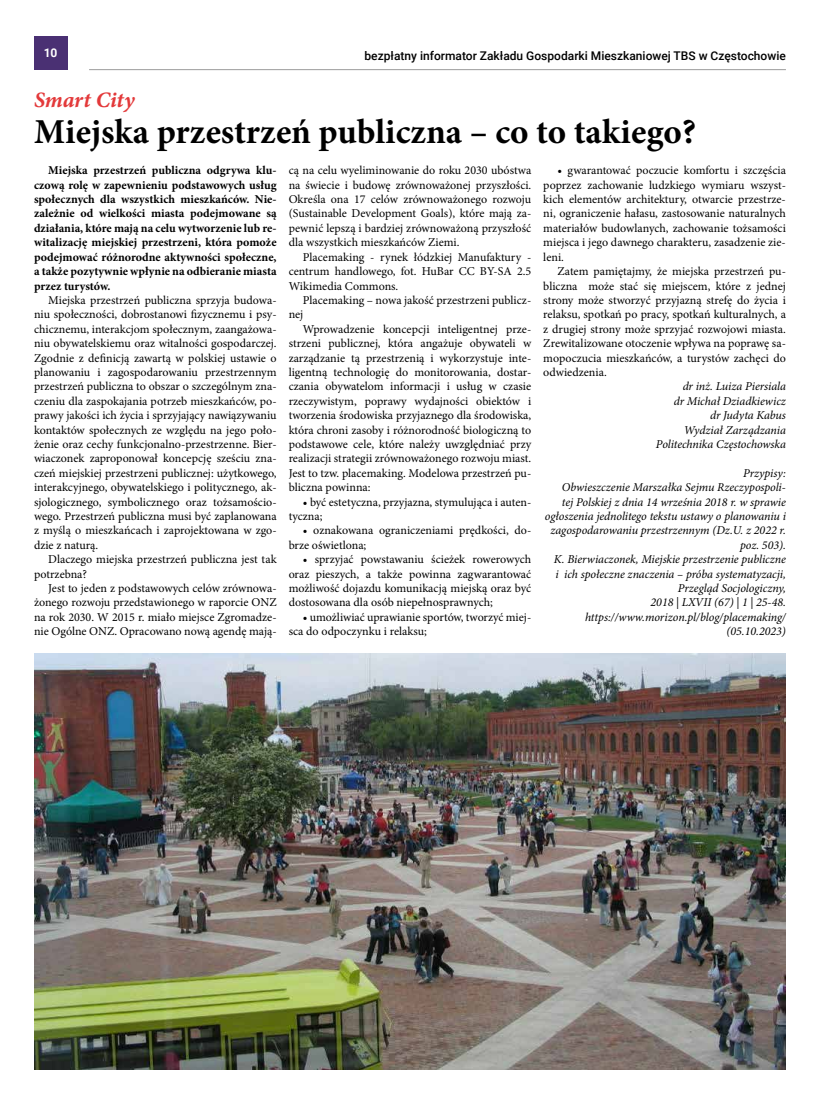
<style>
.page{position:relative;width:820px;height:1106px;background:#fff}
.page>*{position:absolute;margin:0;border:0;box-sizing:border-box;transform-origin:0 0}
.t1{font:700 35px "Minion Pro";color:#000}
.t2{font:22px "Minion Pro Bold It Capt";letter-spacing:-.005em;color:#e3393a}
.t3{font:12px/14.4px "Minion Pro";color:#000;text-align:justify}
.t4{font:italic 12px/14.4px "Minion Pro";letter-spacing:-.005em;color:#000;text-align:right}
.t5{font:700 12px/14.4px "Minion Pro";color:#000;text-align:justify}
.t6{font:500 12px "Roboto";color:#000}
.t7{font:700 12px "Roboto";color:#fff}
</style>
<div class="page">
<hr style="left:89px;top:69px;width:696px;height:1px;background:#9c9c9c">
<div style="left:34px;top:37px;width:33px;height:33px;background:#4a3073"></div>
<img style="left:34px;top:653px;width:751px;height:416px">
<p class="t7" style="left:44px;top:45px;width:15px">10</p>
<p class="t6" style="left:364px;top:47px;width:423px">bezpłatny informator Zakładu Gospodarki Mieszkaniowej TBS w Częstochowie</p>
<h2 class="t2" style="left:34px;top:84px;width:102px">Smart City</h2>
<h1 class="t1" style="left:34px;top:108px;width:663px">Miejska przestrzeń publiczna – co to takiego?</h1>
<p class="t5" style="left:34px;top:163px;width:244px;text-indent:14px">Miejska przestrzeń publiczna odgrywa klu&shy;czową rolę w zapewnieniu podstawowych usług społecznych dla wszystkich mieszkańców. Nie&shy;zależnie od wielkości miasta podejmowane są działania, które mają na celu wytworzenie lub re&shy;witalizację miejskiej przestrzeni, która pomoże podejmować różnorodne aktywności społeczne, a także pozytywnie wpłynie na odbieranie miasta przez turystów.</p>
<p class="t3" style="left:34px;top:293px;width:244px;text-indent:14px">Miejska przestrzeń publiczna sprzyja budowa&shy;niu społeczności, dobrostanowi fizycznemu i psy&shy;chicznemu, interakcjom społecznym, zaangażowa&shy;niu obywatelskiemu oraz witalności gospodarczej.<br>Zgodnie z definicją zawartą w polskiej ustawie o planowaniu i zagospodarowaniu przestrzennym przestrzeń publiczna to obszar o szczególnym zna&shy;czeniu dla zaspokajania potrzeb mieszkańców, po&shy;prawy jakości ich życia i sprzyjający nawiązywaniu kontaktów społecznych ze względu na jego poło&shy;żenie oraz cechy funkcjonalno-przestrzenne. Bier&shy;wiaczonek zaproponował koncepcję sześciu zna&shy;czeń miejskiej przestrzeni publicznej: użytkowego, interakcyjnego, obywatelskiego i politycznego, ak&shy;sjologicznego, symbolicznego oraz tożsamościo&shy;wego. Przestrzeń publiczna musi być zaplanowana z myślą o mieszkańcach i zaprojektowana w zgo&shy;dzie z naturą.</p>
<p class="t3" style="left:34px;top:552px;width:244px;text-indent:14px">Dlaczego miejska przestrzeń publiczna jest tak potrzebna?</p>
<p class="t3" style="left:34px;top:581px;width:244px;text-indent:14px">Jest to jeden z podstawowych celów zrównowa&shy;żonego rozwoju przedstawionego w raporcie ONZ na rok 2030. W 2015 r. miało miejsce Zgromadze&shy;nie Ogólne ONZ. Opracowano nową agendę mają-</p>
<p class="t3" style="left:288px;top:163px;width:244px">cą na celu wyeliminowanie do roku 2030 ubóstwa na świecie i budowę zrównoważonej przyszłości.<br>Określa ona 17 celów zrównoważonego rozwoju (Sustainable Development Goals), które mają za&shy;pewnić lepszą i bardziej zrównoważoną przyszłość dla wszystkich mieszkańców Ziemi.</p>
<p class="t3" style="left:288px;top:250px;width:244px;text-indent:14px">Placemaking - rynek łódzkiej Manufaktury - centrum handlowego, fot. HuBar CC BY-SA 2.5<br>Wikimedia Commons.</p>
<p class="t3" style="left:288px;top:293px;width:244px;text-indent:14px">Placemaking – nowa jakość przestrzeni publicz&shy;nej</p>
<p class="t3" style="left:288px;top:322px;width:244px;text-indent:14px">Wprowadzenie koncepcji inteligentnej prze&shy;strzeni publicznej, która angażuje obywateli w zarządzanie tą przestrzenią i wykorzystuje inte&shy;ligentną technologię do monitorowania, dostar&shy;czania obywatelom informacji i usług w czasie rzeczywistym, poprawy wydajności obiektów i tworzenia środowiska przyjaznego dla środowiska, która chroni zasoby i różnorodność biologiczną to podstawowe cele, które należy uwzględniać przy realizacji strategii zrównoważonego rozwoju miast.<br>Jest to tzw. placemaking. Modelowa przestrzeń pu&shy;bliczna powinna:</p>
<p class="t3" style="left:288px;top:494px;width:244px;text-indent:14px">• być estetyczna, przyjazna, stymulująca i auten&shy;tyczna;</p>
<p class="t3" style="left:288px;top:523px;width:244px;text-indent:14px">• oznakowana ograniczeniami prędkości, do&shy;brze oświetlona;</p>
<p class="t3" style="left:288px;top:552px;width:244px;text-indent:14px">• sprzyjać powstawaniu ścieżek rowerowych oraz pieszych, a także powinna zagwarantować możliwość dojazdu komunikacją miejską oraz być dostosowana dla osób niepełnosprawnych;</p>
<p class="t3" style="left:288px;top:610px;width:244px;text-indent:14px">• umożliwiać uprawianie sportów, tworzyć miej&shy;sca do odpoczynku i relaksu;</p>
<p class="t3" style="left:543px;top:163px;width:244px;text-indent:14px">• gwarantować poczucie komfortu i szczęścia poprzez zachowanie ludzkiego wymiaru wszyst&shy;kich elementów architektury, otwarcie przestrze&shy;ni, ograniczenie hałasu, zastosowanie naturalnych materiałów budowlanych, zachowanie tożsamości miejsca i jego dawnego charakteru, zasadzenie zie&shy;leni.</p>
<p class="t3" style="left:543px;top:264px;width:244px;text-indent:14px">Zatem pamiętajmy, że miejska przestrzeń pu&shy;bliczna może stać się miejscem, które z jednej strony może stworzyć przyjazną strefę do życia i relaksu, spotkań po pracy, spotkań kulturalnych, a z drugiej strony może sprzyjać rozwojowi miasta.<br>Zrewitalizowane otoczenie wpływa na poprawę sa&shy;mopoczucia mieszkańców, a turystów zachęci do odwiedzenia.</p>
<p class="t4" style="left:655px;top:379px;width:131px">dr inż. Luiza Piersiala<br>dr Michał Dziadkiewicz<br>dr Judyta Kabus<br>Wydział Zarządzania<br>Politechnika Częstochowska</p>
<p class="t4" style="left:544px;top:466px;width:242px">Przypisy:<br>Obwieszczenie Marszałka Sejmu Rzeczypospoli-<br>tej Polskiej z dnia 14 września 2018 r. w sprawie ogłoszenia jednolitego tekstu ustawy o planowaniu i zagospodarowaniu przestrzennym (Dz.U. z 2022 r. poz. 503).<br>K. Bierwiaczonek, Miejskie przestrzenie publiczne<br>i ich społeczne znaczenia – próba systematyzacji, Przegląd Socjologiczny,<br>2018 | LXVII (67) | 1 | 25-48. https://www.morizon.pl/blog/placemaking/ (05.10.2023)</p>
</div>
